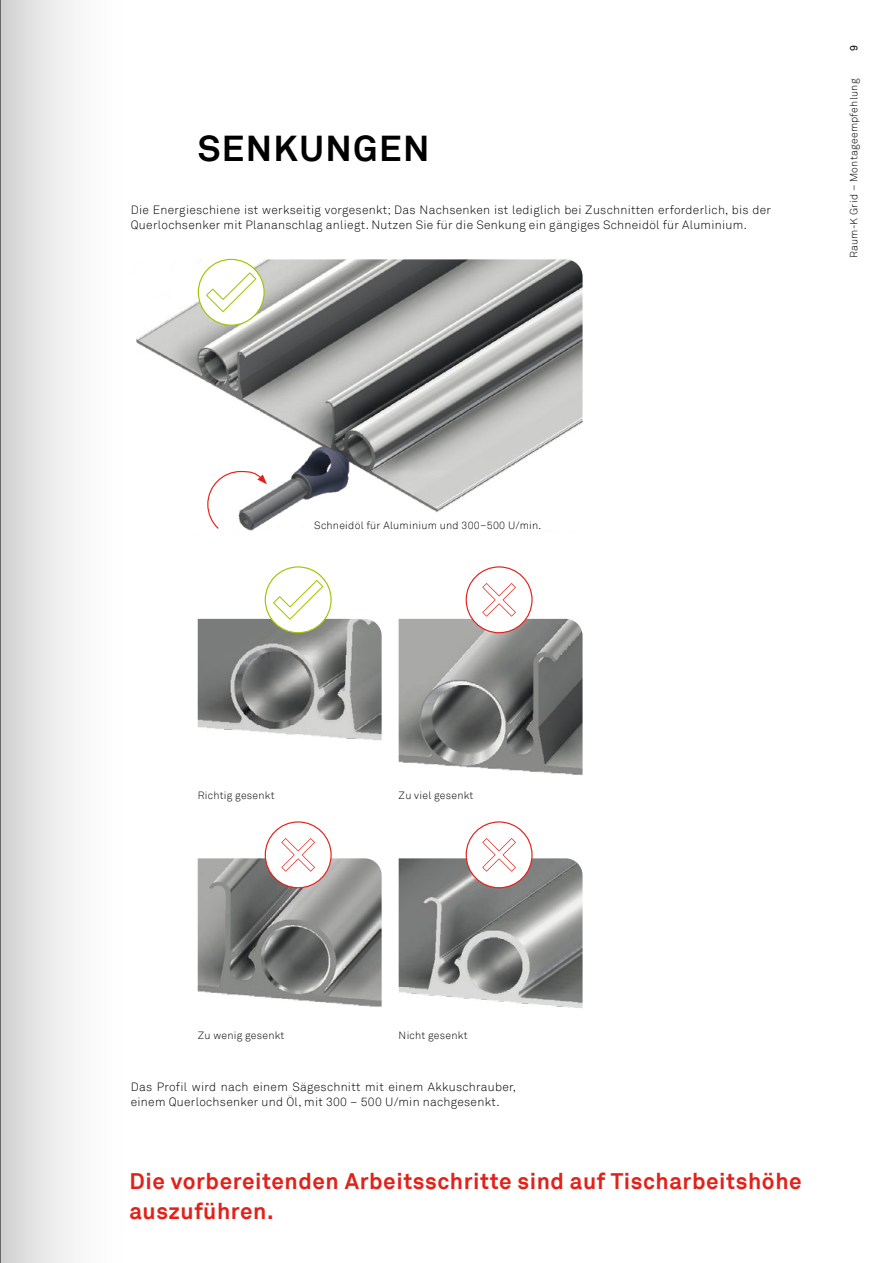
<style>
.page{position:relative;width:893px;height:1263px;background:#fff}
.page>*{position:absolute;margin:0;border:0;box-sizing:border-box;transform-origin:0 0}
.t1{font:700 36px "Akkurat";letter-spacing:.04em;color:#000}
.t2{font:700 22.5px/30px "Akkurat";letter-spacing:.025em;color:#e32119}
.t3{font:300 12px/15px "Akkurat";letter-spacing:.025em;color:#000}
.t4{font:300 10.5px "Akkurat";letter-spacing:.025em;color:#000}
.t5{font:10.5px "Akkurat";color:#000}
</style>
<div class="page">
<img style="left:198px;top:619px;width:184px;height:122px">
<img style="left:399px;top:619px;width:184px;height:157px">
<img style="left:198px;top:858px;width:184px;height:149px">
<img style="left:399px;top:858px;width:184px;height:150px">
<div style="left:265px;top:567px;width:66px;height:66px;background:#fff;border-radius:50%"></div>
<div style="left:265px;top:566px;width:67px;height:67px;border:1px solid #a4c400;border-radius:50%"></div>
<svg style="left:273px;top:580px;width:50px;height:40px"></svg>
<div style="left:466px;top:567px;width:66px;height:66px;background:#fff;border-radius:50%"></div>
<div style="left:466px;top:566px;width:67px;height:67px;border:1px solid #e32119;border-radius:50%"></div>
<svg style="left:482px;top:583px;width:34px;height:34px"></svg>
<div style="left:466px;top:822px;width:66px;height:66px;background:#fff;border-radius:50%"></div>
<div style="left:466px;top:821px;width:67px;height:67px;border:1px solid #e32119;border-radius:50%"></div>
<svg style="left:482px;top:838px;width:34px;height:34px"></svg>
<div style="left:265px;top:822px;width:66px;height:66px;background:#fff;border-radius:50%"></div>
<div style="left:265px;top:821px;width:67px;height:67px;border:1px solid #e32119;border-radius:50%"></div>
<svg style="left:281px;top:838px;width:34px;height:34px"></svg>
<img style="left:156px;top:259px;width:427px;height:272px">
<div style="left:198px;top:259px;width:66px;height:66px;background:#fff;border-radius:50%"></div>
<div style="left:198px;top:259px;width:67px;height:67px;border:1px solid #a4c400;border-radius:50%"></div>
<svg style="left:206px;top:272px;width:50px;height:40px"></svg>
<svg style="left:207px;top:470px;width:60px;height:60px"></svg>
<div style="left:0;top:0;width:156px;height:1263px;background:linear-gradient(to right,#d9d9d9,#fff)"></div>
<hr style="left:0;top:0;width:1px;height:1263px;background:#000">
<h1 class="t1" style="left:198px;top:126px;width:233px">SENKUNGEN</h1>
<p class="t3" style="left:131px;top:202px;width:642px">Die Energieschiene ist werkseitig vorgesenkt; Das Nachsenken ist lediglich bei Zuschnitten erforderlich, bis der<br>Querlochsenker mit Plananschlag anliegt. Nutzen Sie für die Senkung ein gängiges Schneidöl für Aluminium.</p>
<p class="t5" style="left:848px;top:51px;width:7px;rotate:-90deg">9</p>
<p class="t4" style="left:848px;top:258px;width:181px;rotate:-90deg">Raum-K Grid – Montageempfehlung</p>
<p class="t4" style="left:314px;top:519px;width:229px">Schneidöl für Aluminium und 300–500 U/min.</p>
<p class="t4" style="left:198px;top:789px;width:78px">Richtig gesenkt</p>
<p class="t4" style="left:399px;top:789px;width:76px">Zu viel gesenkt</p>
<p class="t4" style="left:198px;top:1029px;width:88px">Zu wenig gesenkt</p>
<p class="t4" style="left:399px;top:1029px;width:70px">Nicht gesenkt</p>
<p class="t3" style="left:131px;top:1080px;width:387px">Das Profil wird nach einem Sägeschnitt mit einem Akkuschrauber, einem Querlochsenker und Öl, mit 300 – 500 U/min nachgesenkt.</p>
<h2 class="t2" style="left:129px;top:1166px;width:674px">Die vorbereitenden Arbeitsschritte sind auf Tischarbeitshöhe auszuführen.</h2>
</div>
